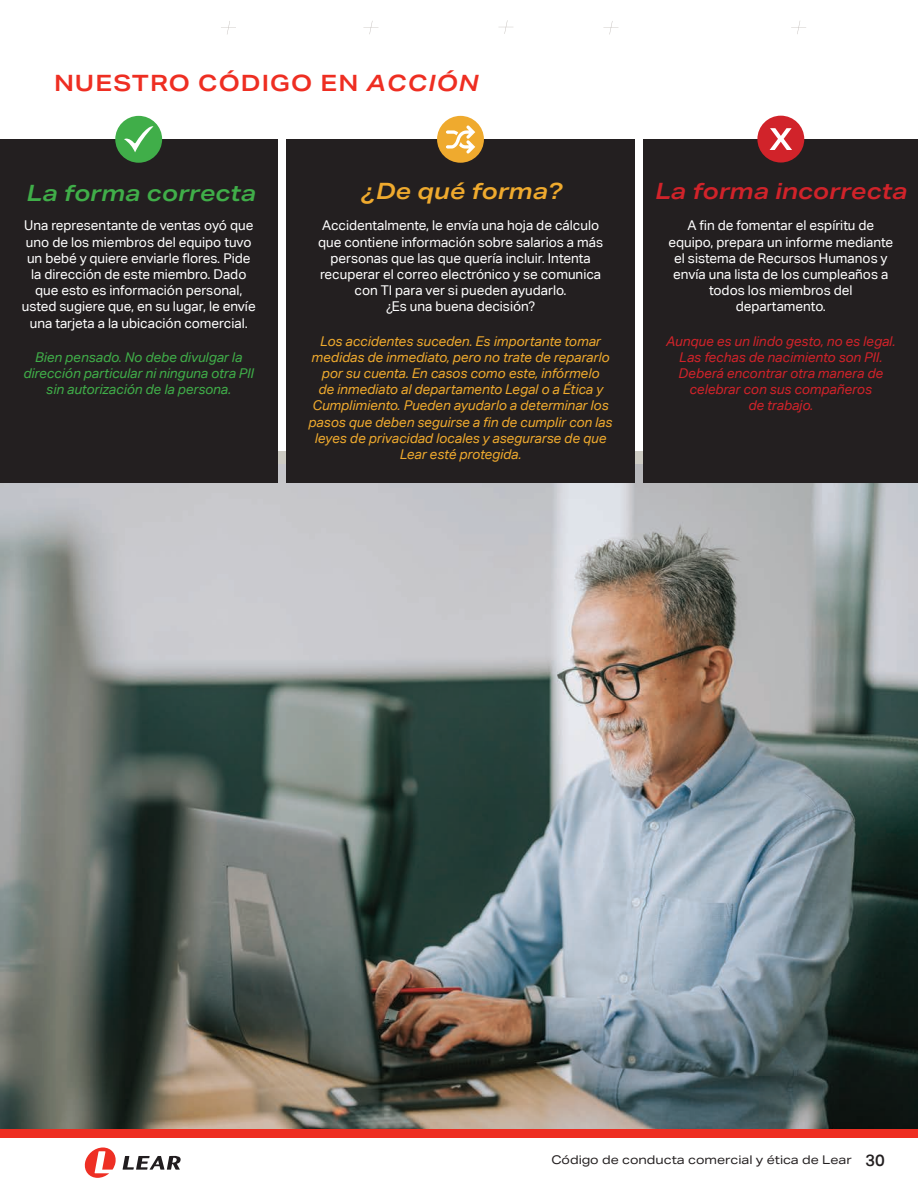
<style>
.page{position:relative;width:918px;height:1188px;background:#fff}
.page>*{position:absolute;margin:0;border:0;box-sizing:border-box;transform-origin:0 0}
.t1{font:600 22.5px "Aktiv Grotesk Ex Trial";letter-spacing:.05em;color:#ee2e22}
.t2{font:italic 600 22.5px "Aktiv Grotesk Ex Trial";color:#d1232a}
.t3{font:italic 600 22.5px "Aktiv Grotesk Ex Trial";color:#40ae49}
.t4{font:italic 600 22.5px "Aktiv Grotesk Ex Trial";color:#efaa2e}
.t5{font:13.5px/16.2px "Aktiv Grotesk";color:#fff;text-align:center}
.t6{font:italic 13.5px/16.2px "Aktiv Grotesk";color:#efaa2e;text-align:center}
.t7{font:italic 13.5px/16.2px "Aktiv Grotesk";color:#d1232a;text-align:center}
.t8{font:italic 13.5px/16.2px "Aktiv Grotesk";color:#40ae49;text-align:center}
.t9{font:12px "Aktiv Grotesk Ex Trial";color:#231f20}
.s1{font-style:italic}
.s2{font-family:"Aktiv Grotesk";font-weight:500;font-size:16.35px}
</style>
<div class="page">
<svg style="left:84px;top:1148px;width:32px;height:30px"></svg>
<svg style="left:123px;top:1156px;width:58px;height:14px"></svg>
<svg style="left:221px;top:21px;width:15px;height:14px"></svg>
<svg style="left:363px;top:21px;width:15px;height:13px"></svg>
<svg style="left:499px;top:20px;width:14px;height:14px"></svg>
<svg style="left:603px;top:21px;width:15px;height:14px"></svg>
<svg style="left:791px;top:21px;width:15px;height:13px"></svg>
<img style="left:0;top:465px;width:918px;height:665px">
<div style="left:0;top:140px;width:278px;height:343px;background:#231f20"></div>
<div style="left:644px;top:140px;width:274px;height:343px;background:#231f20"></div>
<div style="left:286px;top:140px;width:349px;height:343px;background:#231f20"></div>
<div style="left:115px;top:116px;width:47px;height:47px;background:#40ae49;border-radius:50%"></div>
<div style="left:437px;top:116px;width:47px;height:47px;background:#efaa2e;border-radius:50%"></div>
<div style="left:757px;top:116px;width:47px;height:47px;background:#d1232a;border-radius:50%"></div>
<svg style="left:124px;top:126px;width:29px;height:26px"></svg>
<svg style="left:770px;top:128px;width:22px;height:22px"></svg>
<svg style="left:446px;top:126px;width:29px;height:27px"></svg>
<div style="left:0;top:1130px;width:918px;height:8px;background:#ee2e22"></div>
<h1 class="t1" style="left:54px;top:70px;width:426px">NUESTRO CÓDIGO EN <span class="s1">ACCIÓN</span></h1>
<h1 class="t3" style="left:27px;top:180px;width:231px">La forma correcta</h1>
<h1 class="t4" style="left:362px;top:178px;width:203px">¿De qué forma?</h1>
<h1 class="t2" style="left:655px;top:178px;width:254px">La forma incorrecta</h1>
<p class="t5" style="left:22px;top:217px;width:235px">Una representante de ventas oyó que uno de los miembros del equipo tuvo un bebé y quiere enviarle flores. Pide la dirección de este miembro. Dado que esto es información personal, usted sugiere que, en su lugar, le envíe una tarjeta a la ubicación comercial.</p>
<p class="t8" style="left:24px;top:349px;width:232px">Bien pensado. No debe divulgar la dirección particular ni ninguna otra PII sin autorización de la persona.</p>
<p class="t5" style="left:318px;top:217px;width:287px">Accidentalmente, le envía una hoja de cálculo que contiene información sobre salarios a más personas que las que quería incluir. Intenta recuperar el correo electrónico y se comunica con TI para ver si pueden ayudarlo.<br>¿Es una buena decisión?</p>
<p class="t6" style="left:309px;top:333px;width:306px">Los accidentes suceden. Es importante tomar medidas de inmediato, pero no trate de repararlo por su cuenta. En casos como este, infórmelo<br>de inmediato al departamento Legal o a Ética y Cumplimiento. Pueden ayudarlo a determinar los pasos que deben seguirse a fin de cumplir con las leyes de privacidad locales y asegurarse de que Lear esté protegida.</p>
<p class="t5" style="left:668px;top:217px;width:226px">A fin de fomentar el espíritu de equipo, prepara un informe mediante el sistema de Recursos Humanos y envía una lista de los cumpleaños a todos los miembros del departamento.</p>
<p class="t7" style="left:666px;top:333px;width:231px">Aunque es un lindo gesto, no es legal.<br>Las fechas de nacimiento son PII.<br>Deberá encontrar otra manera de celebrar con sus compañeros<br>de trabajo.</p>
<p class="t9" style="left:551px;top:1153px;width:335px">Código de conducta comercial y ética de Lear <span class="s2">30</span></p>
</div>
